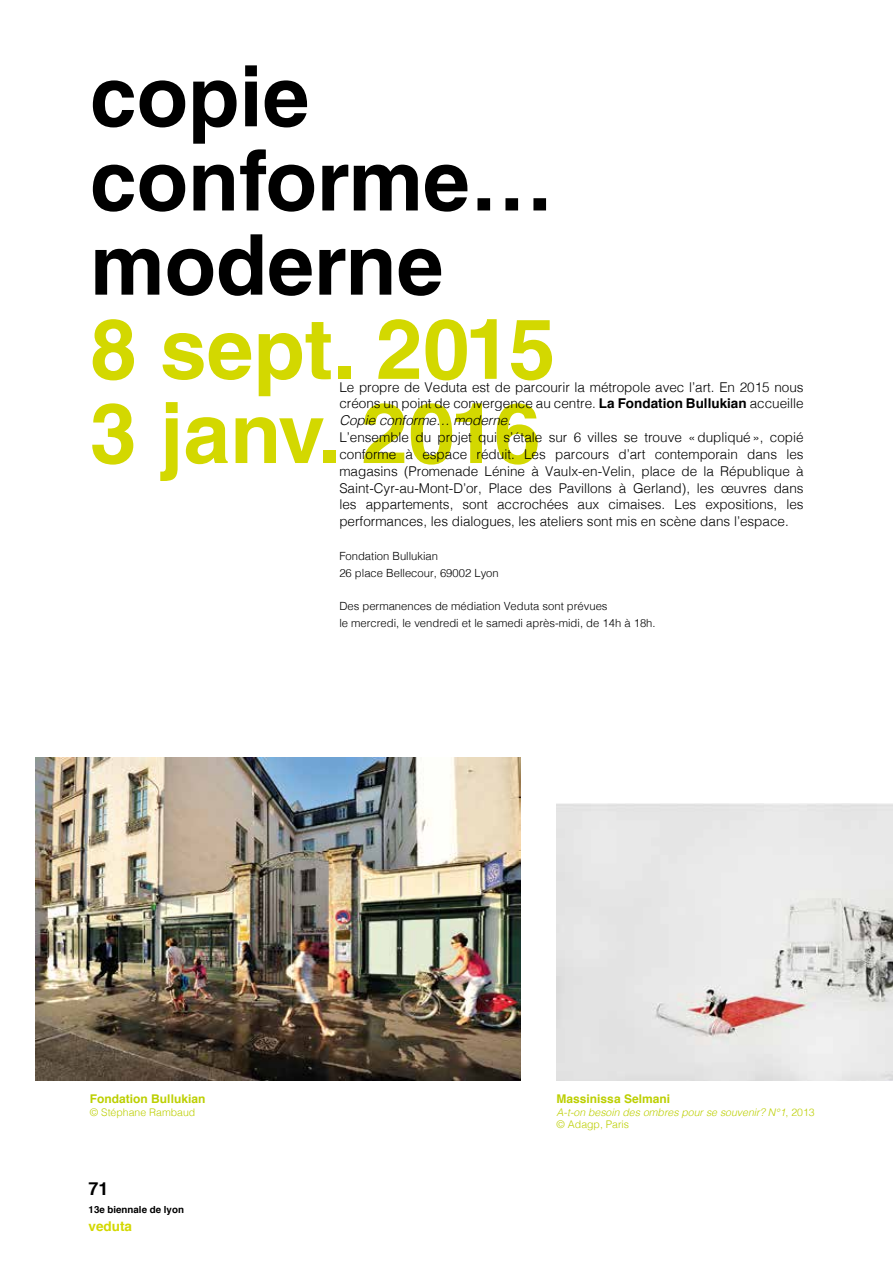
<style>
.page{position:relative;width:893px;height:1263px;background:#fff}
.page>*{position:absolute;margin:0;border:0;box-sizing:border-box;transform-origin:0 0}
.t1{font:700 84px/84.2px "Helvetica LT Std";color:#000}
.t2{font:700 84px/84.2px "Helvetica LT Std";color:#d3d800}
.t3{font:700 18px "Helvetica";color:#000}
.t4{font:300 13.5px/16.8px "Helvetica";color:#000;text-align:justify}
.t5{font:700 13.5px "Helvetica";color:#d3d800}
.t6{font:700 12px "Helvetica";color:#bccf00}
.t7{font:300 11.25px/16.8px "Helvetica";color:#000}
.t8{font:italic 300 10.5px/12.6px "Helvetica";color:#bccf00}
.t9{font:300 10.5px "Helvetica";color:#bccf00}
.t10{font:700 9.75px "Helvetica";color:#000}
.s1{font-weight:700}
.s2{font-style:italic}
.s3{font-style:normal}
</style>
<div class="page">
<img style="left:36px;top:757px;width:485px;height:323px">
<img style="left:557px;top:803px;width:336px;height:277px">
<h1 class="t1" style="left:90px;top:53px;width:465px">copie conforme… moderne</h1>
<h1 class="t2" style="left:90px;top:306px;width:467px">8 sept. 2015<br>3 janv. 2016</h1>
<p class="t4" style="left:339px;top:377px;width:466px">Le propre de Veduta est de parcourir la métropole avec l’art. En 2015 nous créons un point de convergence au centre. <span class="s1">La Fondation Bullukian</span> accueille <span class="s2">Copie conforme… moderne.</span></p>
<p class="t4" style="left:339px;top:428px;width:466px">L’ensemble du projet qui s’étale sur 6 villes se trouve «dupliqué», copié conforme à espace réduit. Les parcours d’art contemporain dans les magasins (Promenade Lénine à Vaulx-en-Velin, place de la République à Saint-Cyr-au-Mont-D’or, Place des Pavillons à Gerland), les œuvres dans les appartements, sont accrochées aux cimaises. Les expositions, les performances, les dialogues, les ateliers sont mis en scène dans l’espace.</p>
<p class="t7" style="left:339px;top:547px;width:161px">Fondation Bullukian<br>26 place Bellecour, 69002 Lyon</p>
<p class="t7" style="left:339px;top:597px;width:318px">Des permanences de médiation Veduta sont prévues<br>le mercredi, le vendredi et le samedi après-midi, de 14h à 18h.</p>
<p class="t6" style="left:90px;top:1089px;width:117px">Fondation Bullukian</p>
<p class="t9" style="left:90px;top:1103px;width:107px">© Stéphane Rambaud</p>
<h2 class="t3" style="left:89px;top:1174px;width:22px">71</h2>
<p class="t10" style="left:89px;top:1201px;width:97px">13e biennale de lyon</p>
<p class="t5" style="left:89px;top:1215px;width:45px">veduta</p>
<p class="t6" style="left:557px;top:1089px;width:115px">Massinissa Selmani</p>
<p class="t8" style="left:557px;top:1105px;width:260px">A-t-on besoin des ombres pour se souvenir? N°1<span class="s3">, 2013 © Adagp, Paris</span></p>
</div>
